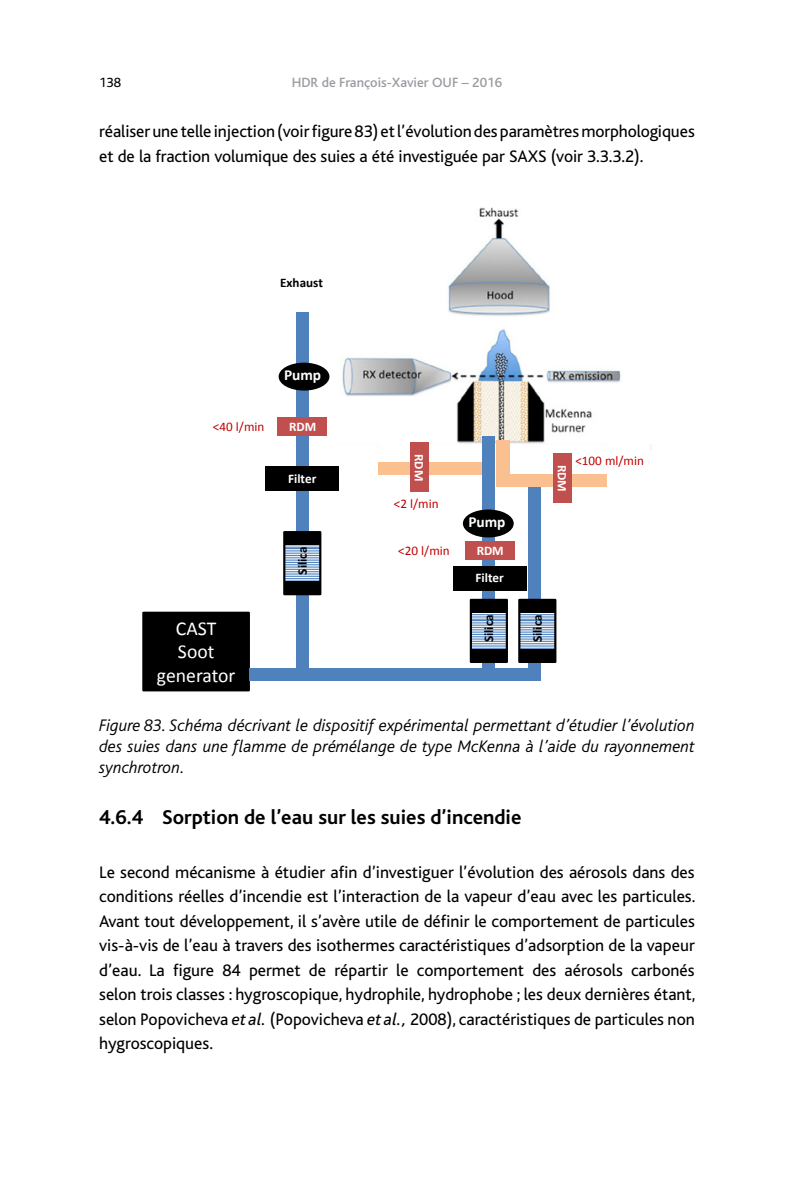
<style>
.page{position:relative;width:794px;height:1191px;background:#fff}
.page>*{position:absolute;margin:0;border:0;box-sizing:border-box;transform-origin:0 0}
.t1{font:700 21px "Bliss";color:#000}
.t2{font:19.78px "Calibri";color:#fff}
.t3{font:19.6px/23.6px "Calibri";color:#fff;text-align:center}
.t4{font:17.5px/24.5px "Bliss";letter-spacing:-.005em;color:#000}
.t5{font:italic 300 17.5px/21px "Bliss";color:#000}
.t6{font:700 15.4px "Calibri";color:#fff}
.t7{font:500 14px "Bliss";color:#9b9ca2}
.t8{font:14px "Bliss";color:#000}
.t9{font:13.12px "Calibri";color:#c00000}
.t10{font:700 13.12px "Calibri";color:#000}
.t11{font:700 13.12px "Calibri";color:#fff}
.s1{font-style:italic}
</style>
<div class="page">
<img style="left:342px;top:207px;width:310px;height:242px">
<div style="left:378px;top:462px;width:106px;height:12px;background:#fac090"></div>
<div style="left:528px;top:480px;width:12px;height:196px;background:#4f81bd"></div>
<div style="left:143px;top:613px;width:106px;height:77px;background:#000"></div>
<div style="left:142px;top:611px;width:108px;height:80px;border:2px solid #000"></div>
<div style="left:249px;top:668px;width:291px;height:13px;background:#4f81bd"></div>
<div style="left:296px;top:312px;width:12px;height:363px;background:#4f81bd"></div>
<div style="left:483px;top:436px;width:12px;height:232px;background:#4f81bd"></div>
<svg style="left:286px;top:544px;width:32px;height:38px"></svg>
<div style="left:283px;top:531px;width:38px;height:64px;border:2px solid #000"></div>
<div style="left:284px;top:582px;width:36px;height:12px;background:#000"></div>
<div style="left:284px;top:532px;width:36px;height:12px;background:#000"></div>
<div style="left:266px;top:466px;width:73px;height:25px;background:#000"></div>
<div style="left:277px;top:417px;width:50px;height:19px;background:#c0504d"></div>
<div style="left:410px;top:442px;width:18px;height:50px;background:#c0504d"></div>
<svg style="left:473px;top:612px;width:32px;height:37px"></svg>
<div style="left:470px;top:599px;width:38px;height:64px;border:2px solid #000"></div>
<div style="left:471px;top:649px;width:36px;height:13px;background:#000"></div>
<div style="left:471px;top:600px;width:36px;height:12px;background:#000"></div>
<svg style="left:521px;top:612px;width:32px;height:37px"></svg>
<div style="left:518px;top:599px;width:38px;height:64px;border:2px solid #000"></div>
<div style="left:519px;top:649px;width:36px;height:13px;background:#000"></div>
<div style="left:519px;top:600px;width:36px;height:12px;background:#000"></div>
<div style="left:453px;top:566px;width:73px;height:24px;background:#000"></div>
<div style="left:465px;top:541px;width:49px;height:19px;background:#c0504d"></div>
<div style="left:463px;top:509px;width:51px;height:28px;background:#000;border-radius:50%"></div>
<div style="left:501px;top:474px;width:105px;height:13px;background:#fac090"></div>
<div style="left:497px;top:440px;width:13px;height:47px;background:#fac090"></div>
<div style="left:553px;top:453px;width:18px;height:49px;background:#c0504d"></div>
<div style="left:279px;top:363px;width:50px;height:27px;background:#000;border-radius:50%"></div>
<div style="left:562px;top:200px;width:94px;height:159px;background:#fff"></div>
<p class="t8" style="left:99px;top:75px;width:24px">138</p>
<p class="t7" style="left:292px;top:75px;width:212px">HDR de François-Xavier OUF – 2016</p>
<p class="t4" style="left:99px;top:120px;width:597px">réaliser une telle injection (voir figure 83) et l’évolution des paramètres morphologiques et de la fraction volumique des suies a été investiguée par SAXS (voir 3.3.3.2).</p>
<p class="t10" style="left:280px;top:275px;width:44px">Exhaust</p>
<p class="t9" style="left:213px;top:418px;width:53px">&lt;40 l/min</p>
<p class="t6" style="left:284px;top:365px;width:39px">Pump</p>
<p class="t11" style="left:289px;top:418px;width:29px">RDM</p>
<p class="t11" style="left:288px;top:470px;width:30px">Filter</p>
<p class="t2" style="left:176px;top:615px;width:42px">CAST</p>
<p class="t3" style="left:157px;top:640px;width:80px">Soot generator</p>
<p class="t10" style="left:294px;top:574px;width:29px;rotate:-90deg">Silica</p>
<p class="t11" style="left:428px;top:454px;width:29px;rotate:90deg">RDM</p>
<p class="t9" style="left:394px;top:496px;width:46px">&lt;2 l/min</p>
<p class="t9" style="left:398px;top:542px;width:53px">&lt;20 l/min</p>
<p class="t6" style="left:468px;top:511px;width:39px">Pump</p>
<p class="t11" style="left:477px;top:542px;width:29px">RDM</p>
<p class="t11" style="left:475px;top:569px;width:30px">Filter</p>
<p class="t10" style="left:480px;top:642px;width:29px;rotate:-90deg">Silica</p>
<p class="t10" style="left:529px;top:642px;width:29px;rotate:-90deg">Silica</p>
<p class="t11" style="left:570px;top:465px;width:29px;rotate:90deg">RDM</p>
<p class="t9" style="left:575px;top:452px;width:70px">&lt;100 ml/min</p>
<p class="t5" style="left:99px;top:715px;width:597px">Figure 83. Schéma décrivant le dispositif expérimental permettant d’étudier l’évolution</p>
<p class="t5" style="left:99px;top:736px;width:597px">des suies dans une flamme de prémélange de type McKenna à l’aide du rayonnement synchrotron.</p>
<p class="t1" style="left:99px;top:805px;width:424px">4.6.4 Sorption de l’eau sur les suies d’incendie</p>
<p class="t4" style="left:99px;top:860px;width:598px;text-align:justify">Le second mécanisme à étudier afin d’investiguer l’évolution des aérosols dans des conditions réelles d’incendie est l’interaction de la vapeur d’eau avec les particules.<br>Avant tout développement, il s’avère utile de définir le comportement de particules vis-à-vis de l’eau à travers des isothermes caractéristiques d’adsorption de la vapeur d’eau. La figure 84 permet de répartir le comportement des aérosols carbonés selon trois classes : hygroscopique, hydrophile, hydrophobe ; les deux dernières étant, selon Popovicheva <span class="s1">et al.</span> (Popovicheva <span class="s1">et al.,</span> 2008), caractéristiques de particules non hygroscopiques.</p>
</div>
